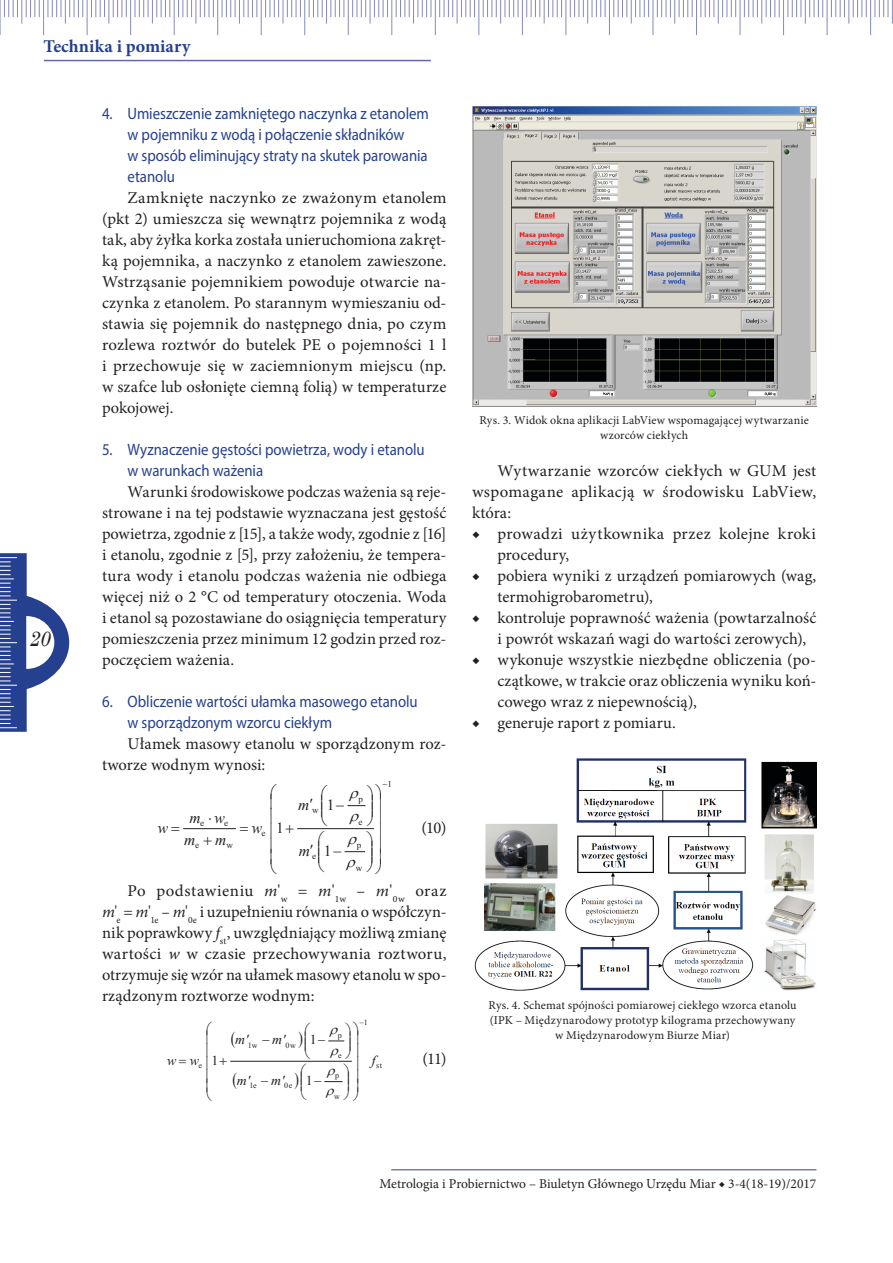
<style>
.page{position:relative;width:893px;height:1263px;background:#fff}
.page>*{position:absolute;margin:0;border:0;box-sizing:border-box;transform-origin:0 0}
.t1{font:italic 21px "Century Schoolbook";color:#231f20;scale:.9 1}
.t2{font:700 18px "Minion Pro";letter-spacing:.005em;color:#25408f}
.teksty{font:16.5px/21px "Minion Pro";letter-spacing:.005em;color:#231f20;text-align:justify}
.śródtyt-podtyt-bez{font:16.5px/21px "Myriad Pro";letter-spacing:-.005em;color:#25408f;scale:.9 1}
.rownanie_stopniowe{font:16.5px "Minion Pro";color:#231f20}
.t3{font:italic 15.45px "Times New Roman";color:#231f20}
.t4{font:15.45px "Times New Roman";color:#231f20}
.t5{font:italic 13.65px "Times New Roman";color:#231f20}
.t6{font:13.65px "Times New Roman";color:#231f20}
.t7{font:13.5px "Minion Pro";color:#231f20}
.podpis_zdjęć{font:12px/15px "Minion Pro";letter-spacing:.015em;color:#231f20;text-align:center}
.t8{font:9px "Times New Roman";color:#231f20}
.t9{font:7.95px "Times New Roman";letter-spacing:.035em;color:#231f20}
.s1{font-style:italic}
</style>
<div class="page">
<hr style="left:44px;top:60px;width:387px;height:1px;background:#6369a7">
<hr style="left:391px;top:1169px;width:425px;height:1px;background:#25408f">
<hr style="left:183px;top:828px;width:53px;height:1px;background:#231f20">
<hr style="left:297px;top:828px;width:77px;height:1px;background:#231f20">
<hr style="left:230px;top:1061px;width:122px;height:1px;background:#231f20">
<img style="left:472px;top:106px;width:344px;height:300px">
<img style="left:474px;top:759px;width:342px;height:232px">
<svg style="left:0;top:553px;width:69px;height:179px"></svg>
<svg style="left:875px;top:0;width:18px;height:24px"></svg>
<hr style="left:870px;top:0;width:1px;height:35px;background:#8889bb">
<svg style="left:831px;top:0;width:36px;height:24px"></svg>
<hr style="left:827px;top:0;width:1px;height:35px;background:#8889bb">
<svg style="left:788px;top:0;width:35px;height:24px"></svg>
<hr style="left:783px;top:0;width:1px;height:35px;background:#8889bb">
<svg style="left:744px;top:0;width:36px;height:24px"></svg>
<hr style="left:740px;top:0;width:1px;height:35px;background:#8889bb">
<svg style="left:701px;top:0;width:35px;height:24px"></svg>
<hr style="left:696px;top:0;width:1px;height:35px;background:#8889bb">
<svg style="left:657px;top:0;width:36px;height:24px"></svg>
<hr style="left:653px;top:0;width:1px;height:35px;background:#8889bb">
<svg style="left:613px;top:0;width:36px;height:24px"></svg>
<hr style="left:609px;top:0;width:1px;height:35px;background:#8889bb">
<svg style="left:570px;top:0;width:36px;height:24px"></svg>
<hr style="left:566px;top:0;width:1px;height:35px;background:#8889bb">
<svg style="left:526px;top:0;width:36px;height:24px"></svg>
<hr style="left:522px;top:0;width:1px;height:35px;background:#8889bb">
<svg style="left:483px;top:0;width:36px;height:24px"></svg>
<hr style="left:479px;top:0;width:1px;height:35px;background:#8889bb">
<svg style="left:439px;top:0;width:36px;height:24px"></svg>
<hr style="left:435px;top:0;width:1px;height:35px;background:#8889bb">
<svg style="left:396px;top:0;width:36px;height:24px"></svg>
<hr style="left:392px;top:0;width:1px;height:35px;background:#8889bb">
<svg style="left:352px;top:0;width:36px;height:24px"></svg>
<hr style="left:348px;top:0;width:1px;height:35px;background:#8889bb">
<svg style="left:309px;top:0;width:36px;height:24px"></svg>
<hr style="left:304px;top:0;width:1px;height:35px;background:#8889bb">
<svg style="left:265px;top:0;width:36px;height:24px"></svg>
<hr style="left:261px;top:0;width:1px;height:35px;background:#8889bb">
<svg style="left:222px;top:0;width:36px;height:24px"></svg>
<hr style="left:217px;top:0;width:1px;height:35px;background:#8889bb">
<svg style="left:178px;top:0;width:36px;height:24px"></svg>
<hr style="left:174px;top:0;width:1px;height:35px;background:#8889bb">
<svg style="left:135px;top:0;width:36px;height:24px"></svg>
<hr style="left:130px;top:0;width:1px;height:35px;background:#8889bb">
<svg style="left:91px;top:0;width:36px;height:24px"></svg>
<hr style="left:87px;top:0;width:1px;height:35px;background:#8889bb">
<svg style="left:48px;top:0;width:36px;height:24px"></svg>
<hr style="left:43px;top:0;width:1px;height:35px;background:#8889bb">
<svg style="left:4px;top:0;width:36px;height:24px"></svg>
<hr style="left:0;top:0;width:1px;height:35px;background:#8889bb">
<svg style="left:333px;top:805px;width:41px;height:48px"></svg>
<svg style="left:310px;top:828px;width:17px;height:2px"></svg>
<svg style="left:295px;top:1040px;width:57px;height:43px"></svg>
<p class="t2" style="left:43px;top:34px;width:149px">Technika i pomiary</p>
<p class="t1" style="left:30px;top:622px;width:25px">20</p>
<p class="śródtyt-podtyt-bez" style="left:128px;top:102px;width:336px;text-indent:-26px">4. Umieszczenie zamkniętego naczynka z etanolem w pojemniku z wodą i połączenie składników<br>w sposób eliminujący straty na skutek parowania etanolu</p>
<p class="teksty" style="left:102px;top:187px;width:346px;text-indent:26px">Zamknięte naczynko ze zważonym etanolem (pkt 2) umieszcza się wewnątrz pojemnika z wodą tak, aby żyłka korka została unieruchomiona zakręt&shy;ką pojemnika, a naczynko z etanolem zawieszone.<br>Wstrząsanie pojemnikiem powoduje otwarcie na&shy;czynka z etanolem. Po starannym wymieszaniu od&shy;stawia się pojemnik do następnego dnia, po czym rozlewa roztwór do butelek PE o pojemności 1 l i przechowuje się w zaciemnionym miejscu (np. w szafce lub osłonięte ciemną folią) w temperaturze pokojowej.</p>
<p class="śródtyt-podtyt-bez" style="left:128px;top:439px;width:332px;text-indent:-26px">5. Wyznaczenie gęstości powietrza, wody i etanolu w warunkach ważenia</p>
<p class="teksty" style="left:102px;top:481px;width:346px;text-indent:26px">Warunki środowiskowe podczas ważenia są reje&shy;strowane i na tej podstawie wyznaczana jest gęstość powietrza, zgodnie z [15], a także wody, zgodnie z [16] i etanolu, zgodnie z [5], przy założeniu, że tempera&shy;tura wody i etanolu podczas ważenia nie odbiega więcej niż o 2 °C od temperatury otoczenia. Woda i etanol są pozostawiane do osiągnięcia temperatury pomieszczenia przez minimum 12 godzin przed roz&shy;poczęciem ważenia.</p>
<p class="śródtyt-podtyt-bez" style="left:128px;top:691px;width:324px;text-indent:-26px">6. Obliczenie wartości ułamka masowego etanolu w sporządzonym wzorcu ciekłym</p>
<p class="teksty" style="left:102px;top:733px;width:346px;text-indent:26px">Ułamek masowy etanolu w sporządzonym roz&shy;tworze wodnym wynosi:</p>
<p class="t8" style="left:387px;top:778px;width:6px">1</p>
<p class="t3" style="left:298px;top:794px;width:13px">m</p>
<p class="t8" style="left:312px;top:804px;width:8px">w</p>
<p class="t4" style="left:327px;top:794px;width:9px">1</p>
<p class="t8" style="left:358px;top:793px;width:6px">p</p>
<p class="t3" style="left:189px;top:807px;width:37px">m w</p>
<p class="t8" style="left:359px;top:816px;width:6px">e</p>
<p class="t3" style="left:158px;top:817px;width:12px">w</p>
<p class="rownanie_stopniowe" style="left:422px;top:817px;width:26px">(10)</p>
<p class="t4" style="left:276px;top:817px;width:9px">1</p>
<p class="t8" style="left:200px;top:817px;width:6px">e</p>
<p class="t8" style="left:224px;top:817px;width:6px">e</p>
<p class="t3" style="left:252px;top:817px;width:12px">w</p>
<p class="t8" style="left:262px;top:827px;width:6px">e</p>
<p class="t3" style="left:184px;top:829px;width:13px">m</p>
<p class="t3" style="left:215px;top:829px;width:13px">m</p>
<p class="t8" style="left:357px;top:839px;width:6px">p</p>
<p class="t8" style="left:195px;top:839px;width:6px">e</p>
<p class="t8" style="left:226px;top:839px;width:8px">w</p>
<p class="t4" style="left:324px;top:840px;width:9px">1</p>
<p class="t3" style="left:299px;top:840px;width:13px">m</p>
<p class="t8" style="left:312px;top:850px;width:6px">e</p>
<p class="t8" style="left:356px;top:862px;width:8px">w</p>
<p class="teksty" style="left:102px;top:880px;width:346px;text-indent:26px">Po podstawieniu <span class="s1">m</span>'<sub>w</sub> = <span class="s1">m</span>'<sub>1w</sub> – <span class="s1">m</span>'<sub>0w</sub> oraz <span class="s1">m</span>'<sub>e</sub> = <span class="s1">m</span>'<sub>1e</sub> – <span class="s1">m</span>'<sub>0e</sub> i uzupełnieniu równania o współczyn&shy;nik poprawkowy <span class="s1">f</span><sub>st</sub>, uwzględniający możliwą zmianę wartości <span class="s1">w</span> w czasie przechowywania roztworu, otrzymuje się wzór na ułamek masowy etanolu w spo&shy;rządzonym roztworze wodnym:</p>
<p class="t5" style="left:235px;top:1030px;width:15px">m'</p>
<p class="t5" style="left:272px;top:1030px;width:15px">m'</p>
<p class="t9" style="left:248px;top:1040px;width:11px">1w</p>
<p class="t9" style="left:285px;top:1040px;width:12px">0w</p>
<p class="t6" style="left:310px;top:1030px;width:8px">1</p>
<p class="t9" style="left:338px;top:1029px;width:6px">p</p>
<p class="t9" style="left:364px;top:1017px;width:6px">1</p>
<p class="t5" style="left:167px;top:1051px;width:33px">w w</p>
<p class="rownanie_stopniowe" style="left:422px;top:1048px;width:25px">(11)</p>
<p class="t9" style="left:338px;top:1050px;width:5px">e</p>
<p class="t6" style="left:211px;top:1051px;width:8px">1</p>
<p class="t5" style="left:372px;top:1051px;width:5px">f</p>
<p class="t5" style="left:237px;top:1071px;width:15px">m'</p>
<p class="t5" style="left:271px;top:1071px;width:15px">m'</p>
<p class="t9" style="left:376px;top:1060px;width:7px">st</p>
<p class="t9" style="left:198px;top:1060px;width:5px">e</p>
<p class="t9" style="left:335px;top:1070px;width:6px">p</p>
<p class="t6" style="left:306px;top:1071px;width:8px">1</p>
<p class="t9" style="left:249px;top:1080px;width:9px">1e</p>
<p class="t9" style="left:284px;top:1080px;width:10px">0e</p>
<p class="t9" style="left:334px;top:1091px;width:7px">w</p>
<p class="podpis_zdjęć" style="left:479px;top:412px;width:331px">Rys. 3. Widok okna aplikacji LabView wspomagającej wytwarzanie wzorców ciekłych</p>
<p class="teksty" style="left:472px;top:460px;width:346px;text-indent:26px">Wytwarzanie wzorców ciekłych w GUM jest wspomagane aplikacją w środowisku LabView, która:</p>
<p class="teksty" style="left:497px;top:523px;width:320px;text-indent:-26px">◆ prowadzi użytkownika przez kolejne kroki procedury,</p>
<p class="teksty" style="left:497px;top:565px;width:320px;text-indent:-26px">◆ pobiera wyniki z urządzeń pomiarowych (wag, termohigrobarometru),</p>
<p class="teksty" style="left:497px;top:607px;width:320px;text-indent:-26px">◆ kontroluje poprawność ważenia (powtarzalność i powrót wskazań wagi do wartości zerowych),</p>
<p class="teksty" style="left:497px;top:649px;width:320px;text-indent:-26px">◆ wykonuje wszystkie niezbędne obliczenia (po&shy;czątkowe, w trakcie oraz obliczenia wyniku koń&shy;cowego wraz z niepewnością),</p>
<p class="teksty" style="left:472px;top:712px;width:205px">◆ generuje raport z pomiaru.</p>
<p class="podpis_zdjęć" style="left:488px;top:998px;width:309px">Rys. 4. Schemat spójności pomiarowej ciekłego wzorca etanolu</p>
<p class="podpis_zdjęć" style="left:490px;top:1013px;width:307px">(IPK – Międzynarodowy prototyp kilograma przechowywany w Międzynarodowym Biurze Miar)</p>
<p class="t7" style="left:380px;top:1175px;width:438px">Metrologia i Probiernictwo – Biuletyn Głównego Urzędu Miar ◆ 3-4(18-19)/2017</p>
</div>
